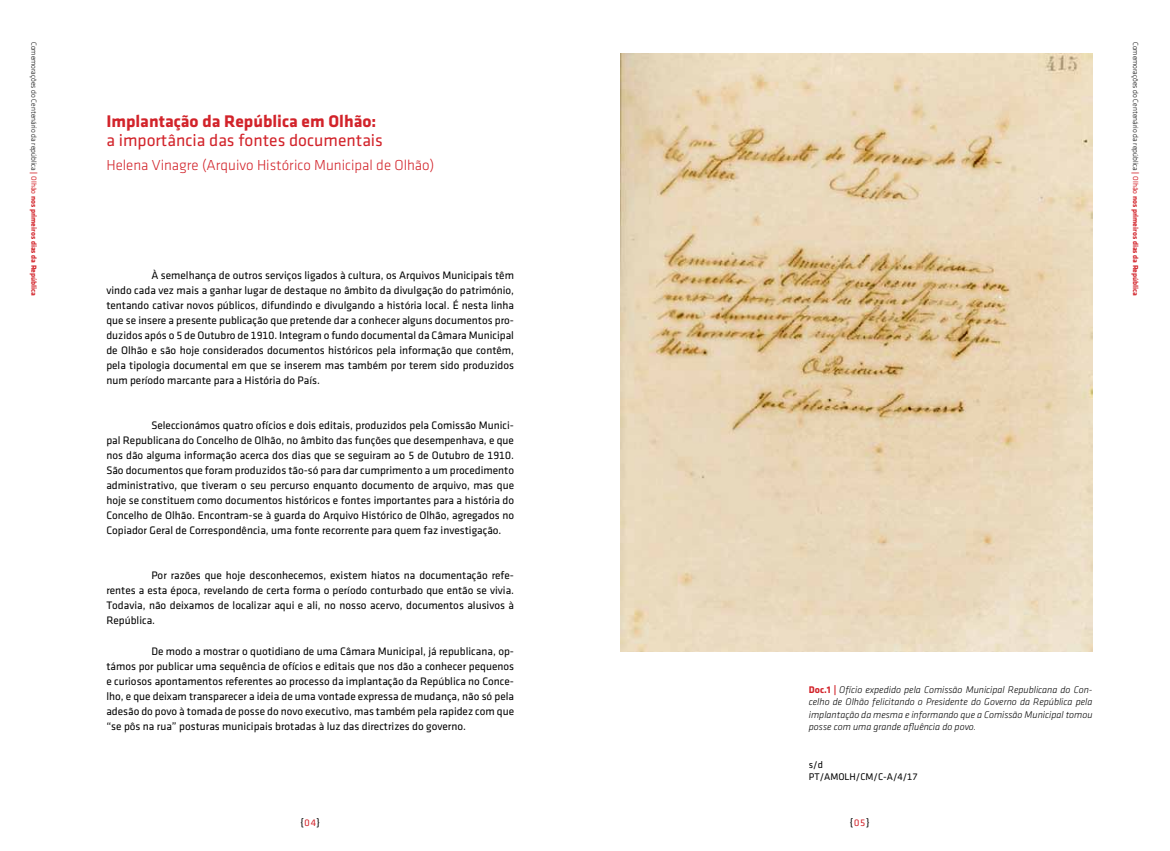
<style>
.page{position:relative;width:1170px;height:851px;background:#fff}
.page>*{position:absolute;margin:0;border:0;box-sizing:border-box;transform-origin:0 0}
.t1{font:17.5px "Klavika Regular TF";color:#d2232a}
.t2{font:700 17.5px "Klavika";color:#d2232a}
.t3{font:300 15px "Klavika";color:#d2232a}
.t4{font:11.25px/15px "Klavika Regular TF";color:#000;text-align:justify}
.t5{font:italic 300 10px/12.5px "Klavika";color:#000;text-align:justify}
.t6{font:10px/12.5px "Klavika Regular TF";color:#000}
.t7{font:300 7.5px "Klavika";color:#000}
.s1{font-weight:700;color:#d2232a}
.s2{font-family:"Klavika Regular TF";font-weight:400;color:#d2232a}
.s3{font-weight:700;font-style:normal;color:#d2232a}
.s4{color:#d2232a}
</style>
<div class="page">
<img style="left:620px;top:53px;width:472px;height:598px">
<p class="t7" style="left:38px;top:42px;width:256px;rotate:90deg">Comemorações do Centenário da república <span class="s1">|</span> <span class="s2">Olhão</span> <span class="s1">nos primeiros dias da República</span></p>
<p class="t7" style="left:1139px;top:42px;width:256px;rotate:90deg">Comemorações do Centenário da república <span class="s1">|</span> <span class="s2">Olhão</span> <span class="s1">nos primeiros dias da República</span></p>
<h1 class="t2" style="left:106px;top:112px;width:271px">Implantação da República em Olhão:</h1>
<h1 class="t1" style="left:106px;top:131px;width:278px">a importância das fontes documentais</h1>
<h2 class="t3" style="left:106px;top:157px;width:329px">Helena Vinagre (Arquivo Histórico Municipal de Olhão)</h2>
<p class="t4" style="left:106px;top:268px;width:409px;text-indent:45px">À semelhança de outros serviços ligados à cultura, os Arquivos Municipais têm vindo cada vez mais a ganhar lugar de destaque no âmbito da divulgação do património, tentando cativar novos públicos, difundindo e divulgando a história local. É nesta linha que se insere a presente publicação que pretende dar a conhecer alguns documentos pro&shy;duzidos após o 5 de Outubro de 1910. Integram o fundo documental da Câmara Municipal de Olhão e são hoje considerados documentos históricos pela informação que contêm, pela tipologia documental em que se inserem mas também por terem sido produzidos num período marcante para a História do País.</p>
<p class="t4" style="left:106px;top:418px;width:409px;text-indent:45px">Seleccionámos quatro ofícios e dois editais, produzidos pela Comissão Munici&shy;pal Republicana do Concelho de Olhão, no âmbito das funções que desempenhava, e que nos dão alguma informação acerca dos dias que se seguiram ao 5 de Outubro de 1910.<br>São documentos que foram produzidos tão-só para dar cumprimento a um procedimento administrativo, que tiveram o seu percurso enquanto documento de arquivo, mas que hoje se constituem como documentos históricos e fontes importantes para a história do Concelho de Olhão. Encontram-se à guarda do Arquivo Histórico de Olhão, agregados no Copiador Geral de Correspondência, uma fonte recorrente para quem faz investigação.</p>
<p class="t4" style="left:106px;top:568px;width:409px;text-indent:45px">Por razões que hoje desconhecemos, existem hiatos na documentação refe&shy;rentes a esta época, revelando de certa forma o período conturbado que então se vivia.<br>Todavia, não deixamos de localizar aqui e ali, no nosso acervo, documentos alusivos à República.</p>
<p class="t4" style="left:106px;top:643px;width:409px;text-indent:45px">De modo a mostrar o quotidiano de uma Câmara Municipal, já republicana, op&shy;támos por publicar uma sequência de ofícios e editais que nos dão a conhecer pequenos e curiosos apontamentos referentes ao processo da implantação da República no Conce&shy;lho, e que deixam transparecer a ideia de uma vontade expressa de mudança, não só pela adesão do povo à tomada de posse do novo executivo, mas também pela rapidez com que “se pôs na rua” posturas municipais brotadas à luz das directrizes do governo.</p>
<p class="t5" style="left:808px;top:683px;width:285px"><span class="s3">Doc.1 |</span> Ofício expedido pela Comissão Municipal Republicana do Con&shy;celho de Olhão felicitando o Presidente do Governo da República pela implantação da mesma e informando que a Comissão Municipal tomou posse com uma grande afluência do povo.</p>
<p class="t6" style="left:808px;top:758px;width:110px">s/d<br>PT/AMOLH/CM/C-A/4/17</p>
<p class="t6" style="left:300px;top:816px;width:21px">{<span class="s4">04</span>}</p>
<p class="t6" style="left:849px;top:816px;width:21px">{<span class="s4">05</span>}</p>
</div>
